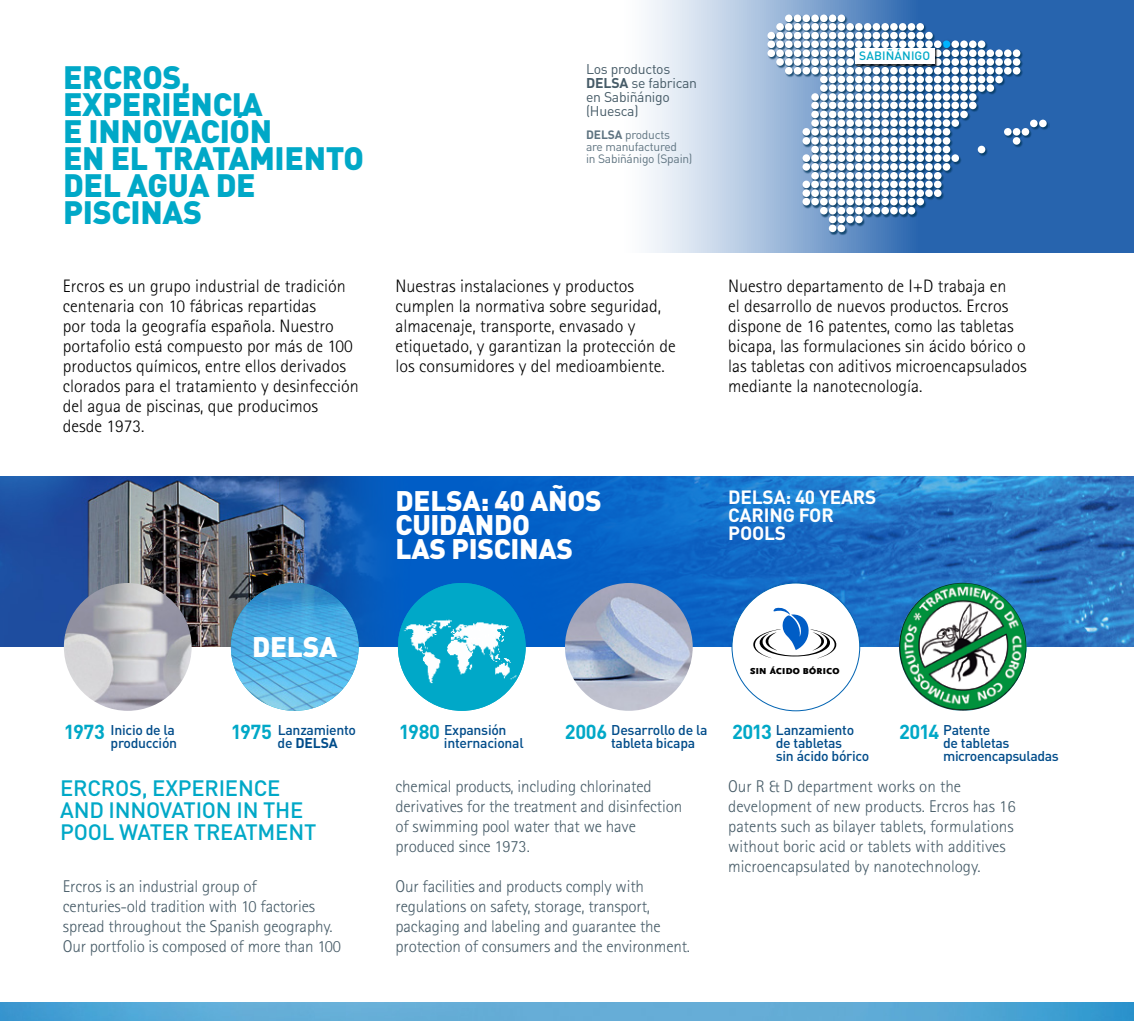
<style>
.page{position:relative;width:1134px;height:1021px;background:#fff}
.page>*{position:absolute;margin:0;border:0;box-sizing:border-box;transform-origin:0 0}
.t1{font:900 32px/27px "DIN Pro";letter-spacing:-.01em;color:#00a8c7}
.t2{font:900 28px/24px "DIN Pro";letter-spacing:-.01em;color:#fff}
.t3{font:500 22px/22px "DIN Pro";letter-spacing:-.01em;color:#00a8c7}
.t4{font:700 20px "DIN Pro";letter-spacing:-.02em;color:#00a8c7}
.t5{font:700 19px "DIN Pro";color:#fff}
.t6{font:300 18px/20px "Rotis Sans Serif";color:#000}
.t7{font:300 17px/20px "Rotis Sans Serif";letter-spacing:-.01em;color:#465b67}
.t8{font:500 14px/13px "DIN Pro";letter-spacing:-.02em;color:#004c8a}
.t9{font:14px/14px "DIN Pro";letter-spacing:-.02em;color:#465b67}
.t10{font:12px/12px "DIN Pro";letter-spacing:-.02em;color:#5f7481}
.t11{font:500 12px "DIN Pro";letter-spacing:.01em;color:#00a8c7}
.t12{font:900 9px "Scala Sans";letter-spacing:.04em;color:#000}
.s1{font-weight:700}
</style>
<div class="page">
<img style="left:425px;top:476px;width:709px;height:171px">
<img style="left:0;top:476px;width:425px;height:171px">
<svg style="left:647px;top:0;width:487px;height:253px;background:#80a4cf"></svg>
<img style="left:767px;top:14px;width:283px;height:221px">
<svg style="left:767px;top:15px;width:280px;height:217px"></svg>
<img style="left:0;top:1002px;width:1134px;height:18px">
<img style="left:64px;top:583px;width:128px;height:127px;border-radius:64px">
<img style="left:231px;top:583px;width:128px;height:127px;border-radius:64px">
<img style="left:398px;top:583px;width:128px;height:127px;border-radius:64px">
<img style="left:565px;top:583px;width:128px;height:127px;border-radius:64px">
<div style="left:732px;top:583px;width:128px;height:127px;background:#fff;border-radius:50%"></div>
<svg style="left:753px;top:607px;width:84px;height:51px"></svg>
<img style="left:899px;top:583px;width:127px;height:127px;border-radius:64px">
<div style="left:855px;top:48px;width:82px;height:18px;background:#000;opacity:.75"></div>
<div style="left:855px;top:48px;width:79px;height:16px;background:#fff"></div>
<h1 class="t1" style="left:63px;top:63px;width:302px">ERCROS,<br>EXPERIENCIA<br>E INNOVACIÓN<br>EN EL TRATAMIENTO<br>DEL AGUA DE<br>PISCINAS</h1>
<p class="t9" style="left:586px;top:62px;width:112px">Los productos<br><span class="s1">DELSA</span> se fabrican en Sabiñánigo (Huesca)</p>
<p class="t10" style="left:586px;top:128px;width:108px"><span class="s1">DELSA</span> products<br>are manufactured<br>in Sabiñánigo (Spain)</p>
<p class="t11" style="left:859px;top:48px;width:73px">Sabiñánigo</p>
<p class="t6" style="left:63px;top:276px;width:297px">Ercros es un grupo industrial de tradición centenaria con 10 fábricas repartidas<br>por toda la geografía española. Nuestro portafolio está compuesto por más de 100 productos químicos, entre ellos derivados clorados para el tratamiento y desinfección del agua de piscinas, que producimos desde 1973.</p>
<p class="t6" style="left:395px;top:276px;width:282px">Nuestras instalaciones y productos cumplen la normativa sobre seguridad, almacenaje, transporte, envasado y etiquetado, y garantizan la protección de los consumidores y del medioambiente.</p>
<p class="t6" style="left:728px;top:276px;width:300px">Nuestro departamento de I+D trabaja en<br>el desarrollo de nuevos productos. Ercros dispone de 16 patentes, como las tabletas bicapa, las formulaciones sin ácido bórico o las tabletas con aditivos microencapsulados mediante la nanotecnología.</p>
<h2 class="t2" style="left:252px;top:633px;width:87px">DELSA</h2>
<h2 class="t2" style="left:396px;top:488px;width:208px">DELSA: 40 AÑOS<br>CUIDANDO<br>LAS PISCINAS</h2>
<p class="t5" style="left:728px;top:484px;width:13px">DELSA</p>
<p class="t5" style="left:785px;top:484px;width:46px">: 40 YEARS</p>
<p class="t5" style="left:728px;top:502px;width:24px">CARING</p>
<p class="t5" style="left:799px;top:502px;width:12px">FOR</p>
<p class="t5" style="left:728px;top:520px;width:13px">POOLS</p>
<p class="t12" style="left:750px;top:666px;width:91px">SIN ÁCIDO BÓRICO</p>
<p class="t8" style="left:111px;top:722px;width:68px">I nicio de la producción</p>
<p class="t8" style="left:278px;top:722px;width:80px">lanzamiento de <span class="s1">DELSA</span></p>
<p class="t8" style="left:444px;top:722px;width:81px">expansión internacional</p>
<p class="t8" style="left:611px;top:722px;width:98px">d esarrollo de la tableta bicapa</p>
<p class="t8" style="left:776px;top:722px;width:95px">lanzamiento de tabletas<br>sin ácido bórico</p>
<p class="t8" style="left:943px;top:722px;width:117px">patente<br>de tabletas microencapsuladas</p>
<p class="t4" style="left:64px;top:718px;width:43px">1973</p>
<p class="t4" style="left:231px;top:718px;width:43px">1975</p>
<p class="t4" style="left:399px;top:718px;width:43px">1980</p>
<p class="t4" style="left:565px;top:718px;width:44px">2006</p>
<p class="t4" style="left:732px;top:718px;width:41px">2013</p>
<p class="t4" style="left:899px;top:718px;width:42px">2014</p>
<p class="t3" style="left:60px;top:776px;width:258px">Ercros, experience and innovation in the pool water treatment</p>
<p class="t7" style="left:63px;top:876px;width:280px">Ercros is an industrial group of centuries-old tradition with 10 factories spread throughout the Spanish geography.<br>Our portfolio is composed of more than 100</p>
<p class="t7" style="left:395px;top:776px;width:288px">chemical products, including chlorinated derivatives for the treatment and disinfection of swimming pool water that we have produced since 1973.</p>
<p class="t7" style="left:395px;top:876px;width:296px">Our facilities and products comply with regulations on safety, storage, transport, packaging and labeling and guarantee the protection of consumers and the environment.</p>
<p class="t7" style="left:728px;top:776px;width:289px">Our R &amp; D department works on the development of new products. Ercros has 16 patents such as bilayer tablets, formulations without boric acid or tablets with additives microencapsulated by nanotechnology.</p>
</div>
